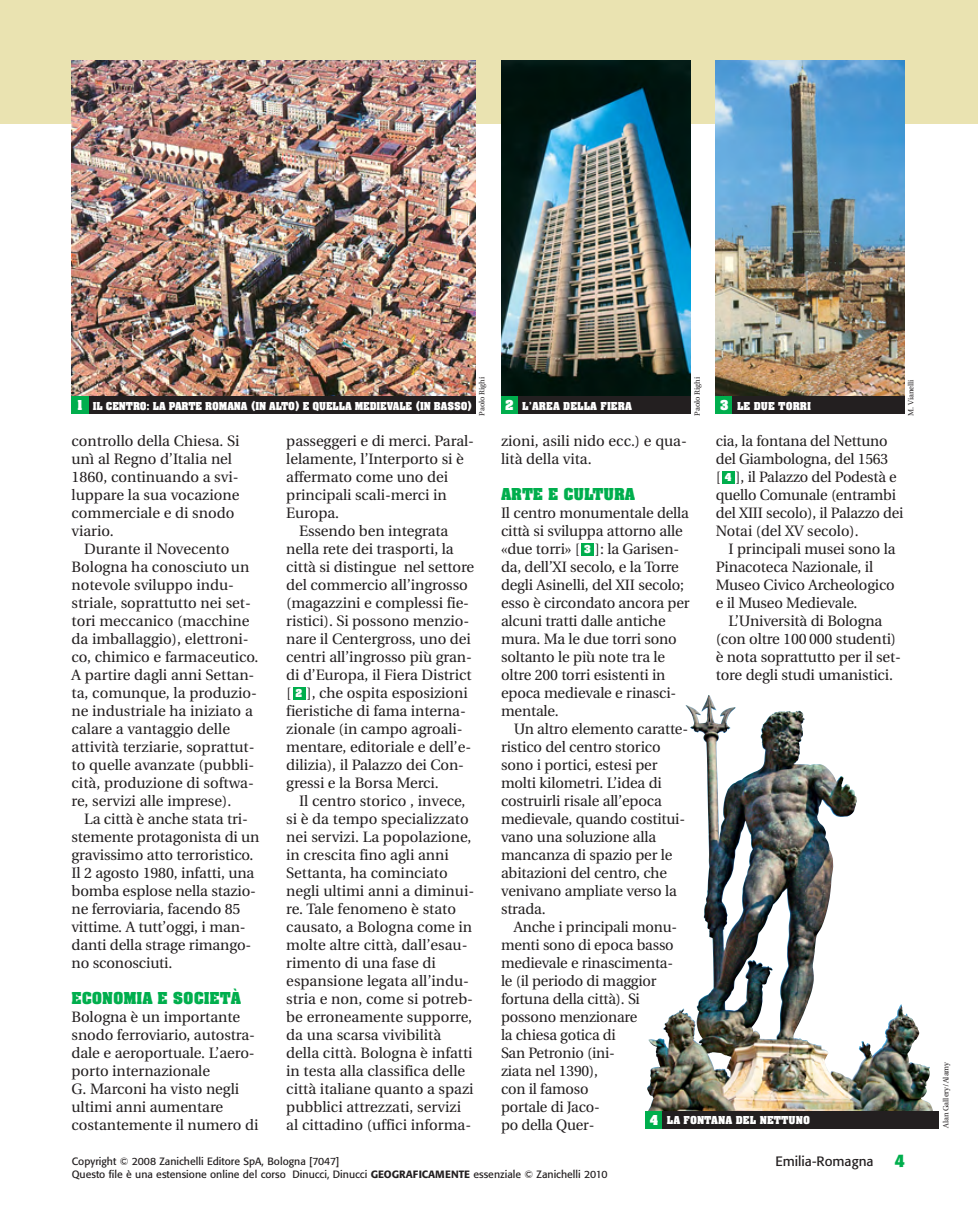
<style>
.page{position:relative;width:978px;height:1212px;background:#fff}
.page>*{position:absolute;margin:0;border:0;box-sizing:border-box;transform-origin:0 0}
.t1{font:18px "Aachen Bold Plain";letter-spacing:-.005em;color:#00ae4d}
.t2{font:700 18px "Formata";color:#00ae4d}
.t3{font:15px/18px "Utopia";letter-spacing:-.005em;color:#231f20}
.t4{font:13.5px "Formata";color:#231f20}
.t5{font:12px "Aachen Bold Plain";letter-spacing:-.01em;color:#fff}
.t6{font:10.5px/13.2px "Formata";color:#231f20}
.t7{font:7.5px "Utopia";color:#231f20}
.s1{font-size:15px}
.s2{font-weight:500}
</style>
<div class="page">
<div style="left:1px;top:0;width:977px;height:124px;background:#eae3b1"></div>
<img style="left:685px;top:695px;width:248px;height:416px">
<img style="left:647px;top:1008px;width:239px;height:103px">
<div style="left:722px;top:471px;width:13px;height:13px;background:#00ae4d"></div>
<div style="left:581px;top:543px;width:13px;height:13px;background:#00ae4d"></div>
<div style="left:293px;top:687px;width:12px;height:13px;background:#00ae4d"></div>
<img style="left:72px;top:60px;width:403px;height:337px">
<img style="left:716px;top:60px;width:189px;height:337px">
<img style="left:501px;top:60px;width:189px;height:337px">
<div style="left:646px;top:1111px;width:17px;height:17px;background:#00ae4d"></div>
<div style="left:663px;top:1111px;width:276px;height:17px;background:#231f20"></div>
<div style="left:501px;top:397px;width:17px;height:17px;background:#00ae4d"></div>
<div style="left:518px;top:397px;width:172px;height:17px;background:#231f20"></div>
<div style="left:716px;top:397px;width:17px;height:17px;background:#00ae4d"></div>
<div style="left:733px;top:397px;width:172px;height:17px;background:#231f20"></div>
<div style="left:72px;top:397px;width:17px;height:17px;background:#00ae4d"></div>
<div style="left:89px;top:397px;width:386px;height:17px;background:#231f20"></div>
<p class="t7" style="left:479px;top:416px;width:40px;rotate:-90deg">Paolo Righi</p>
<p class="t7" style="left:694px;top:416px;width:40px;rotate:-90deg">Paolo Righi</p>
<p class="t7" style="left:908px;top:416px;width:38px;rotate:-90deg">M. Vianelli</p>
<p class="t5" style="left:78px;top:402px;width:396px"><span class="s1">1</span> IL CENTRO: LA PARTE ROMANA (IN ALTO) E QUELLA MEDIEVALE (IN BASSO)</p>
<p class="t5" style="left:505px;top:402px;width:128px"><span class="s1">2</span> L’AREA DELLA FIERA</p>
<p class="t5" style="left:720px;top:402px;width:93px"><span class="s1">3</span> LE DUE TORRI</p>
<p class="t3" style="left:72px;top:433px;width:169px">controllo della Chiesa. Si unì al Regno d’Italia nel<br>1860, continuando a svi&shy;luppare la sua vocazione commerciale e di snodo viario.</p>
<p class="t3" style="left:72px;top:541px;width:188px;text-indent:13px">Durante il Novecento<br>Bologna ha conosciuto un notevole sviluppo indu&shy;striale, soprattutto nei set&shy;tori meccanico (macchine da imballaggio), elettroni&shy;co, chimico e farmaceutico.<br>A partire dagli anni Settan&shy;ta, comunque, la produzio&shy;ne industriale ha iniziato a calare a vantaggio delle attività terziarie, soprattut&shy;to quelle avanzate (pubbli&shy;cità, produzione di softwa&shy;re, servizi alle imprese).</p>
<p class="t3" style="left:72px;top:811px;width:189px;text-indent:13px">La città è anche stata tri&shy;stemente protagonista di un gravissimo atto terroristico.<br>Il 2 agosto 1980, infatti, una bomba esplose nella stazio&shy;ne ferroviaria, facendo 85 vittime. A tutt’oggi, i man&shy;danti della strage rimango&shy;no sconosciuti.</p>
<p class="t1" style="left:72px;top:992px;width:171px">ECONOMIA E SOCIETÀ</p>
<p class="t3" style="left:72px;top:1009px;width:188px">Bologna è un importante snodo ferroviario, autostra&shy;dale e aeroportuale. L’aero&shy;porto internazionale<br>G. Marconi ha visto negli ultimi anni aumentare costantemente il numero di</p>
<p class="t3" style="left:286px;top:433px;width:189px">passeggeri e di merci. Paral-</p>
<p class="t3" style="left:286px;top:451px;width:179px">lelamente, l’Interporto si è</p>
<p class="t3" style="left:286px;top:469px;width:163px">affermato come uno dei</p>
<p class="t3" style="left:286px;top:487px;width:162px">principali scali-merci in</p>
<p class="t3" style="left:286px;top:505px;width:54px">Europa.</p>
<p class="t3" style="left:299px;top:523px;width:151px">Essendo ben integrata</p>
<p class="t3" style="left:286px;top:541px;width:169px">nella rete dei trasporti, la</p>
<p class="t3" style="left:286px;top:559px;width:189px">città si distingue nel settore</p>
<p class="t3" style="left:286px;top:577px;width:183px">del commercio all’ingrosso</p>
<p class="t3" style="left:286px;top:595px;width:184px">(magazzini e complessi fie-</p>
<p class="t3" style="left:286px;top:613px;width:184px">ristici). Si possono menzio-</p>
<p class="t3" style="left:286px;top:631px;width:186px">nare il Centergross, uno dei</p>
<p class="t3" style="left:286px;top:649px;width:187px">centri all’ingrosso più gran-</p>
<p class="t3" style="left:286px;top:667px;width:187px">di d’Europa, il Fiera District</p>
<p class="t3" style="left:286px;top:685px;width:183px">[ ], che ospita esposizioni</p>
<p class="t3" style="left:286px;top:703px;width:181px">fieristiche di fama interna-</p>
<p class="t3" style="left:286px;top:721px;width:178px">zionale (in campo agroali-</p>
<p class="t3" style="left:286px;top:739px;width:186px">mentare, editoriale e dell’e-</p>
<p class="t3" style="left:286px;top:757px;width:179px">dilizia), il Palazzo dei Con-</p>
<p class="t3" style="left:286px;top:775px;width:154px">gressi e la Borsa Merci.</p>
<p class="t3" style="left:299px;top:793px;width:168px">Il centro storico , invece,</p>
<p class="t3" style="left:286px;top:811px;width:184px">si è da tempo specializzato</p>
<p class="t3" style="left:286px;top:829px;width:187px">nei servizi. La popolazione,</p>
<p class="t3" style="left:286px;top:847px;width:164px">in crescita fino agli anni</p>
<p class="t3" style="left:286px;top:865px;width:163px">Settanta, ha cominciato</p>
<p class="t3" style="left:286px;top:883px;width:189px">negli ultimi anni a diminui-</p>
<p class="t3" style="left:286px;top:901px;width:171px">re. Tale fenomeno è stato</p>
<p class="t3" style="left:286px;top:919px;width:187px">causato, a Bologna come in</p>
<p class="t3" style="left:286px;top:937px;width:183px">molte altre città, dall’esau-</p>
<p class="t3" style="left:286px;top:955px;width:151px">rimento di una fase di</p>
<p class="t3" style="left:286px;top:973px;width:184px">espansione legata all’indu-</p>
<p class="t3" style="left:286px;top:991px;width:188px">stria e non, come si potreb-</p>
<p class="t3" style="left:286px;top:1009px;width:187px">be erroneamente supporre,</p>
<p class="t3" style="left:286px;top:1027px;width:156px">da una scarsa vivibilità</p>
<p class="t3" style="left:286px;top:1045px;width:188px">della città. Bologna è infatti</p>
<p class="t3" style="left:286px;top:1063px;width:181px">in testa alla classifica delle</p>
<p class="t3" style="left:286px;top:1081px;width:189px">città italiane quanto a spazi</p>
<p class="t3" style="left:286px;top:1099px;width:176px">pubblici attrezzati, servizi</p>
<p class="t3" style="left:286px;top:1117px;width:187px">al cittadino (uffici informa-</p>
<p class="t5" style="left:296px;top:689px;width:8px">2</p>
<p class="t3" style="left:716px;top:433px;width:189px">cia, la fontana del Nettuno del Giambologna, del 1563<br>[ ], il Palazzo del Podestà e quello Comunale (entrambi del XIII secolo), il Palazzo dei<br>Notai (del XV secolo).</p>
<p class="t3" style="left:716px;top:541px;width:181px;text-indent:13px">I principali musei sono la<br>Pinacoteca Nazionale, il<br>Museo Civico Archeologico e il Museo Medievale.</p>
<p class="t3" style="left:716px;top:613px;width:187px;text-align:center">L’Università di Bologna (con oltre 100 000 studenti) è nota soprattutto per il set&shy;tore degli studi umanistici.</p>
<p class="t3" style="left:501px;top:433px;width:187px">zioni, asili nido ecc.) e qua&shy;lità della vita.</p>
<p class="t1" style="left:501px;top:488px;width:136px">ARTE E CULTURA</p>
<p class="t3" style="left:501px;top:505px;width:190px">Il centro monumentale della città si sviluppa attorno alle «due torri» [ ]: la Garisen&shy;da, dell’XI secolo, e la Torre degli Asinelli, del XII secolo; esso è circondato ancora per alcuni tratti dalle antiche mura. Ma le due torri sono soltanto le più note tra le oltre 200 torri esistenti in epoca medievale e rinasci&shy;mentale.</p>
<p class="t3" style="left:501px;top:721px;width:189px;text-indent:13px">Un altro elemento caratte&shy;ristico del centro storico sono i portici, estesi per molti kilometri. L’idea di costruirli risale all’epoca medievale, quando costitui&shy;vano una soluzione alla mancanza di spazio per le abitazioni del centro, che venivano ampliate verso la strada.</p>
<p class="t3" style="left:501px;top:919px;width:178px;text-indent:13px">Anche i principali monu&shy;menti sono di epoca basso medievale e rinascimenta&shy;le (il periodo di maggior fortuna della città). Si possono menzionare<br>la chiesa gotica di<br>San Petronio (ini-<br>ziata nel 1390),<br>con il famoso<br>portale di Jaco-<br>po della Quer-</p>
<p class="t5" style="left:725px;top:473px;width:8px">4</p>
<p class="t5" style="left:584px;top:545px;width:8px">3</p>
<p class="t5" style="left:650px;top:1116px;width:162px"><span class="s1">4</span> LA FONTANA DEL NETTUNO</p>
<p class="t6" style="left:72px;top:1155px;width:537px">Copyright © 2008 Zanichelli Editore SpA, Bologna [7047]<br>Questo file è una estensione online del corso Dinucci, Dinucci <span class="s2">GEOGRAFICAMENTE</span> essenziale © Zanichelli 2010</p>
<p class="t4" style="left:775px;top:1155px;width:100px">Emilia-Romagna</p>
<p class="t2" style="left:894px;top:1152px;width:12px">4</p>
<p class="t7" style="left:943px;top:1128px;width:68px;rotate:-90deg">Alan Gallery/Alamy</p>
</div>
